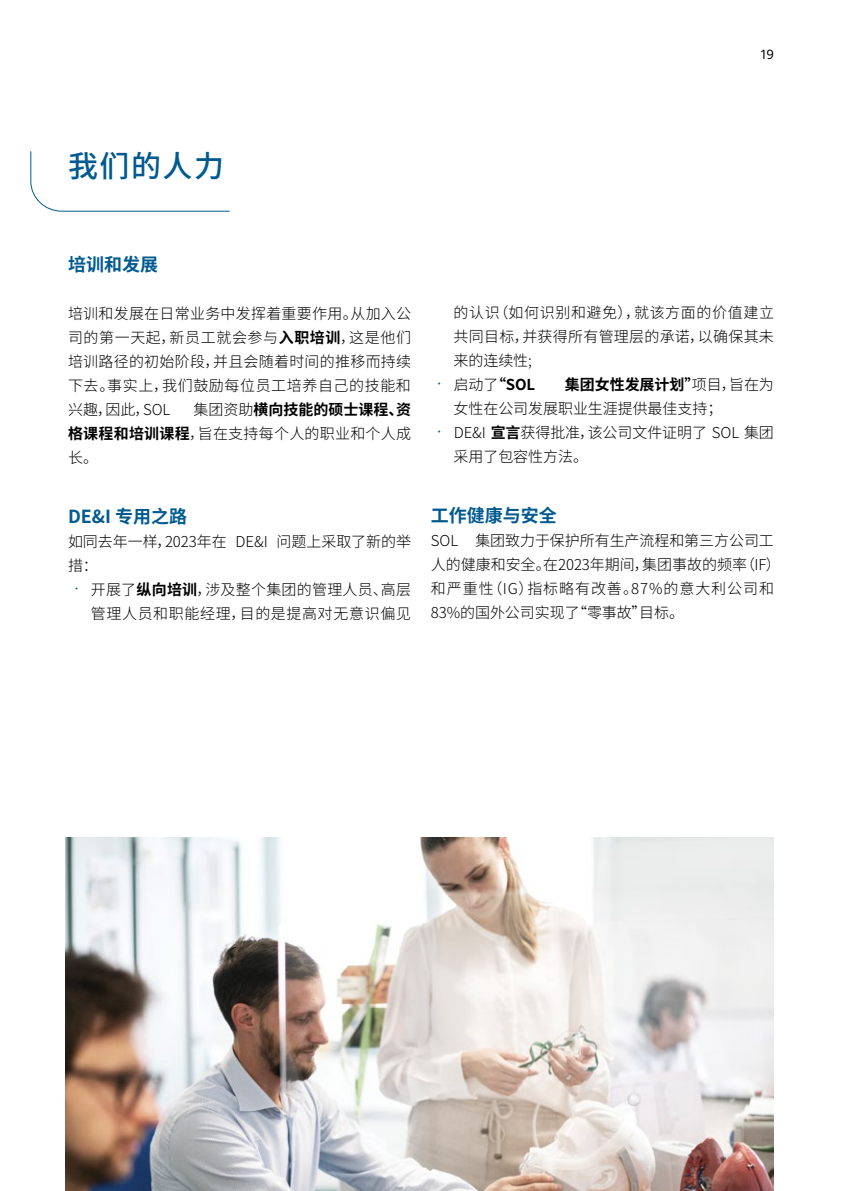
<style>
.page{position:relative;width:842px;height:1191px;background:#fff}
.page>*{position:absolute;margin:0;border:0;box-sizing:border-box;transform-origin:0 0}
.t1{font:500 30px "Noto Sans SC";letter-spacing:.05em;color:#005a8f}
.t2{font:700 18px "Noto Sans SC";color:#005a8f}
.t3{font:300 15px/24px "Noto Sans SC";letter-spacing:.015em;color:#000;text-align:justify}
.t4{font:300 15px/24px "Noto Sans SC";letter-spacing:-.005em;color:#000}
.t5{font:300 15px/24px "Noto Sans SC";letter-spacing:.045em;color:#000;text-align:right}
.t6{font:700 15px "Noto Sans SC";color:#000}
.t7{font:13px "Noto Sans";color:#000}
.s1{font-weight:700}
.s2{font-size:17px;color:#005a8f}
.s3{font-weight:300;font-size:17px;color:#005a8f}
.s4{font-weight:300}
</style>
<div class="page">
<img style="left:66px;top:837px;width:708px;height:354px">
<svg style="left:30px;top:151px;width:200px;height:61px"></svg>
<p class="t7" style="left:761px;top:45px;width:15px">19</p>
<h1 class="t1" style="left:68px;top:149px;width:158px">我们的人力</h1>
<p class="t2" style="left:68px;top:254px;width:91px">培训和发展</p>
<p class="t3" style="left:68px;top:301px;width:345px">培训和发展在日常业务中发挥着重要作用。从加入公司的第一天起，新员工就会参与<span class="s1">入职培训</span>，这是他们培训路径的初始阶段，并且会随着时间的推移而持续下去。事实上，我们鼓励每位员工培养自己的技能和兴趣，因此，SOL</p>
<p class="t3" style="left:68px;top:397px;width:345px;text-indent:125px">集团资助<span class="s1">横向技能的硕士课程、资格课程和培训课程</span>，旨在支持每个人的职业和个人成长。</p>
<p class="t2" style="left:68px;top:506px;width:121px">DE&amp;I 专用之路</p>
<p class="t4" style="left:68px;top:529px;width:344px">如同去年一样，2023年在 DE&amp;I 问题上采取了新的举措：</p>
<p class="t5" style="left:68px;top:577px;width:345px"><span class="s2">•</span> 开展了<span class="s1">纵向培训</span>，涉及整个集团的管理人员、高层管理人员和职能经理，目的是提高对无意识偏见</p>
<p class="t3" style="left:454px;top:301px;width:322px">的认识（如何识别和避免），就该方面的价值建立共同目标，并获得所有管理层的承诺，以确保其未来的连续性;</p>
<p class="t6" style="left:431px;top:376px;width:106px"><span class="s3">•</span> <span class="s4">启动了</span>“SOL</p>
<p class="t4" style="left:454px;top:373px;width:322px;text-indent:111px"><span class="s1">集团女性发展计划”</span>项目，旨在为女性在公司发展职业生涯提供最佳支持；</p>
<p class="t4" style="left:454px;top:421px;width:322px;text-indent:-23px"><span class="s2">•</span> DE&amp;I <span class="s1">宣言</span>获得批准，该公司文件证明了 SOL 集团采用了包容性方法。</p>
<p class="t2" style="left:431px;top:505px;width:127px">工作健康与安全</p>
<p class="t4" style="left:431px;top:529px;width:351px">SOL 集团致力于保护所有生产流程和第三方公司工人的健康和安全。在2023年期间，集团事故的频率（IF）和严重性（IG）指标略有改善。87%的意大利公司和<br>83%的国外公司实现了“零事故”目标。</p>
</div>
